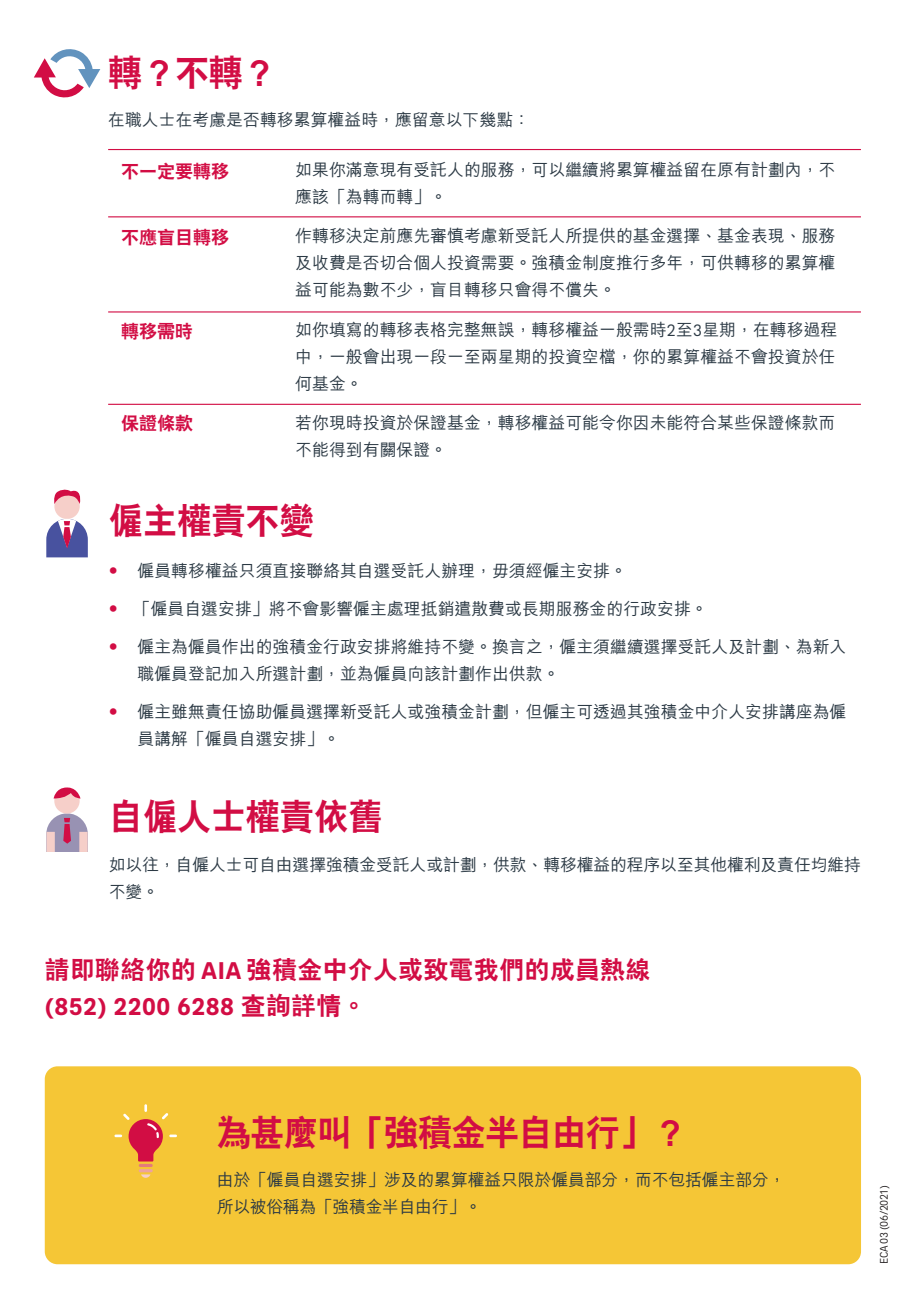
<style>
.page{position:relative;width:906px;height:1308px;background:#fff}
.page>*{position:absolute;margin:0;border:0;box-sizing:border-box;transform-origin:0 0}
.t1{font:800 36px "C Hei 2 HK";color:#d20d44;scale:.95 1}
.t2{font:800 36px "C Hei 2 HK";letter-spacing:-.02em;color:#d20d44;scale:.95 1}
.t3{font:800 24.75px "C Hei 2 HK";letter-spacing:.02em;color:#d20d44}
.t4{font:700 24.75px "AIA Everest";letter-spacing:.02em;color:#d20d44}
.t5{font:800 18px "C Hei 2 HK";color:#d20d44}
.t6{font:500 16.88px/27px "M Hei HK";color:#2b3944}
.t7{font:11.25px "AIA Everest";letter-spacing:-.03em;color:#231f20;scale:.95 1}
.s1{font-family:"AIA Everest";font-weight:400}
.s2{font-family:"Officina Sans Std";font-weight:400;font-size:18px;color:#d20d44}
.s3{font-family:"AIA Everest";font-weight:700}
.s4{font-family:"C Hei 2 HK";font-weight:800}
</style>
<div class="page">
<hr style="left:108px;top:149px;width:753px;height:1px;background:#d20d44">
<hr style="left:108px;top:216px;width:753px;height:1px;background:#d20d44">
<hr style="left:108px;top:311px;width:753px;height:1px;background:#d20d44">
<hr style="left:108px;top:404px;width:753px;height:1px;background:#d20d44">
<div style="left:45px;top:1066px;width:816px;height:198px;background:#f5c636;border-radius:13px"></div>
<svg style="left:114px;top:1104px;width:63px;height:57px"></svg>
<svg style="left:139px;top:1163px;width:14px;height:4px"></svg>
<hr style="left:139px;top:1169px;width:14px;height:3px;background:#eda39f;border-radius:2px">
<svg style="left:141px;top:1174px;width:9px;height:3px"></svg>
<div style="left:54px;top:788px;width:26px;height:25px;background:#f6cfc9;border-radius:50%"></div>
<svg style="left:54px;top:787px;width:26px;height:11px"></svg>
<svg style="left:46px;top:813px;width:42px;height:39px;background:#bda1b7"></svg>
<div style="left:54px;top:493px;width:26px;height:26px;background:#f6cfc9;border-radius:50%"></div>
<svg style="left:54px;top:489px;width:27px;height:15px"></svg>
<svg style="left:46px;top:519px;width:42px;height:38px"></svg>
<svg style="left:34px;top:49px;width:66px;height:49px"></svg>
<h1 class="t1" style="left:108px;top:54px;width:179px">轉？不轉？</h1>
<p class="t6" style="left:108px;top:105px;width:423px">在職人士在考慮是否轉移累算權益時，應留意以下幾點：</p>
<p class="t5" style="left:121px;top:162px;width:110px">不一定要轉移</p>
<p class="t6" style="left:295px;top:155px;width:541px">如果你滿意現有受託人的服務，可以繼續將累算權益留在原有計劃內，不應該「為轉而轉」。</p>
<p class="t5" style="left:121px;top:228px;width:110px">不應盲目轉移</p>
<p class="t6" style="left:295px;top:221px;width:541px;text-align:justify">作轉移決定前應先審慎考慮新受託人所提供的基金選擇、基金表現、服務及收費是否切合個人投資需要。強積金制度推行多年，可供轉移的累算權益可能為數不少，盲目轉移只會得不償失。</p>
<p class="t5" style="left:121px;top:322px;width:74px">轉移需時</p>
<p class="t6" style="left:295px;top:315px;width:544px;text-align:justify">如你填寫的轉移表格完整無誤，轉移權益一般需時<span class="s1">2</span>至<span class="s1">3</span>星期，在轉移過程中，一般會出現一段一至兩星期的投資空檔，你的累算權益不會投資於任何基金。</p>
<p class="t5" style="left:121px;top:414px;width:74px">保證條款</p>
<p class="t6" style="left:295px;top:407px;width:541px">若你現時投資於保證基金，轉移權益可能令你因未能符合某些保證條款而不能得到有關保證。</p>
<h1 class="t1" style="left:109px;top:502px;width:217px">僱主權責不變</h1>
<p class="t6" style="left:109px;top:555px;width:520px"><span class="s2">•</span> 僱員轉移權益只須直接聯絡其自選受託人辦理，毋須經僱主安排。</p>
<p class="t6" style="left:109px;top:593px;width:600px"><span class="s2">•</span> 「僱員自選安排」將不會影響僱主處理抵銷遣散費或長期服務金的行政安排。</p>
<p class="t6" style="left:137px;top:632px;width:710px;text-indent:-29px"><span class="s2">•</span> 僱主為僱員作出的強積金行政安排將維持不變。換言之，僱主須繼續選擇受託人及計劃、為新入職僱員登記加入所選計劃，並為僱員向該計劃作出供款。</p>
<p class="t6" style="left:137px;top:697px;width:710px;text-indent:-29px"><span class="s2">•</span> 僱主雖無責任協助僱員選擇新受託人或強積金計劃，但僱主可透過其強積金中介人安排講座為僱員講解「僱員自選安排」。</p>
<h1 class="t1" style="left:109px;top:798px;width:289px">自僱人士權責依舊</h1>
<p class="t6" style="left:109px;top:849px;width:753px">如以往，自僱人士可自由選擇強積金受託人或計劃，供款、轉移權益的程序以至其他權利及責任均維持不變。</p>
<h2 class="t3" style="left:45px;top:957px;width:607px">請即聯絡你的 <span class="s3">AIA</span> 強積金中介人或致電我們的成員熱線</h2>
<h2 class="t4" style="left:45px;top:992px;width:323px">(852) 2200 6288 <span class="s4">查詢詳情。</span></h2>
<h1 class="t2" style="left:217px;top:1114px;width:496px">為甚麼叫「強積金半自由行」？</h1>
<p class="t6" style="left:217px;top:1165px;width:570px">由於「僱員自選安排」涉及的累算權益只限於僱員部分，而不包括僱主部分，所以被俗稱為「強積金半自由行」。</p>
<p class="t7" style="left:877px;top:1263px;width:84px;rotate:-90deg">ECA 03 (06/2021)</p>
</div>
